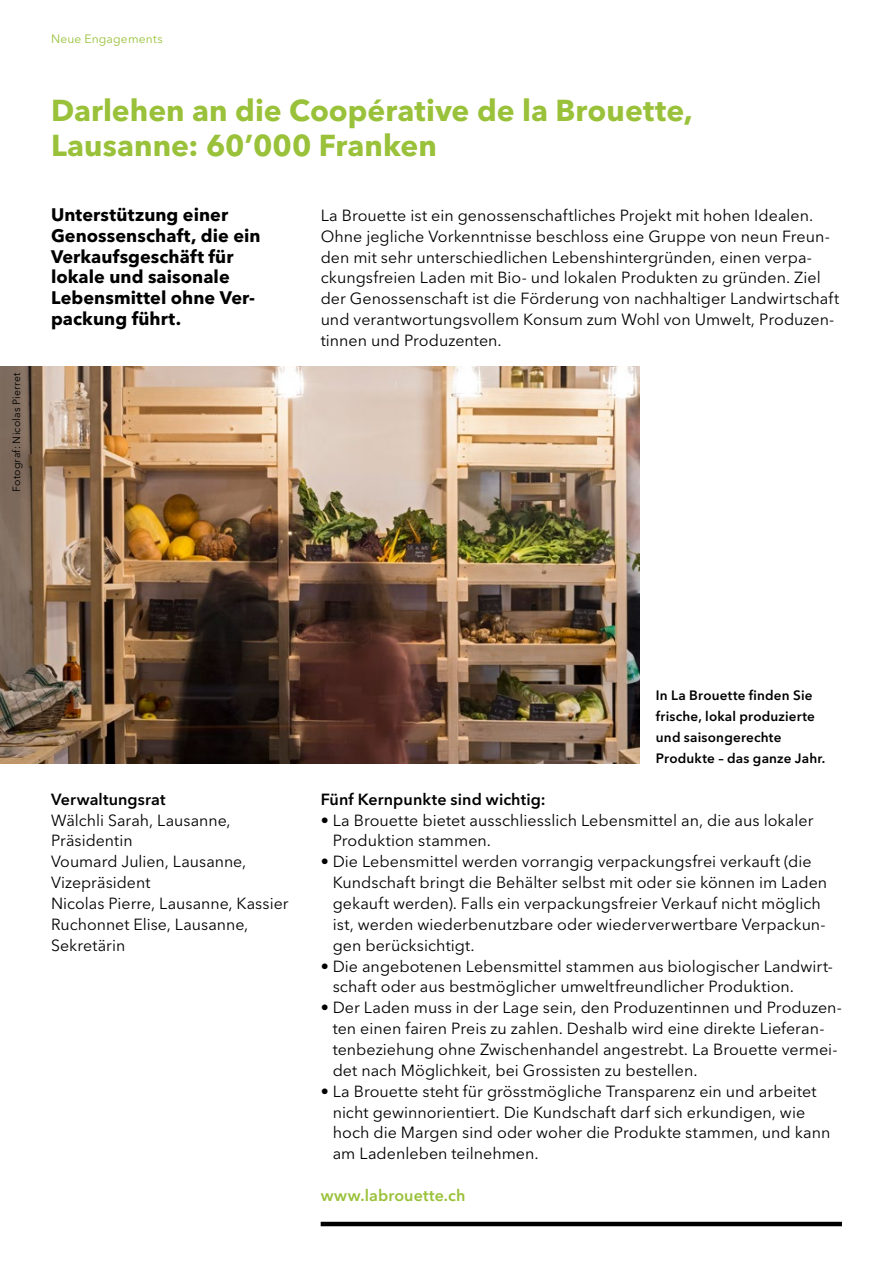
<style>
.page{position:relative;width:893px;height:1263px;background:#fff}
.page>*{position:absolute;margin:0;border:0;box-sizing:border-box;transform-origin:0 0}
.t1{font:700 30px/34.5px "Avenir Next LT Pro";color:#99c139}
.t2{font:700 18px/20.9px "Avenir Next LT Pro";letter-spacing:.005em;color:#000}
.t3{font:16.05px/20.9px "Avenir Next LT Pro";color:#000}
.t4{font:600 16.05px "Avenir Next LT Pro";letter-spacing:.005em;color:#000}
.t5{font:600 16.05px "Avenir Next LT Pro";letter-spacing:.01em;color:#99c139}
.t6{font:600 13.5px/20.9px "Avenir Next LT Pro";letter-spacing:.015em;color:#000}
.t7{font:12px "Avenir Next LT Pro";letter-spacing:.015em;color:#99c139}
.t8{font:10.5px "Avenir Next LT Pro";letter-spacing:.02em;color:#000}
</style>
<div class="page">
<hr style="left:321px;top:1222px;width:521px;height:4px;background:#000">
<img style="left:0;top:367px;width:640px;height:396px">
<p class="t8" style="left:10px;top:492px;width:121px;rotate:-90deg">Fotograf: Nicolas Pierret</p>
<p class="t7" style="left:51px;top:32px;width:113px">Neue Engagements</p>
<h1 class="t1" style="left:51px;top:93px;width:643px">Darlehen an die Coopérative de la Brouette,<br>Lausanne: 60’000 Franken</h1>
<p class="t2" style="left:51px;top:204px;width:211px">Unterstützung einer<br>Genossenschaft, die ein<br>Verkaufsgeschäft für lokale und saisonale<br>Lebensmittel ohne Ver&shy;packung führt.</p>
<p class="t3" style="left:321px;top:205px;width:520px">La Brouette ist ein genossenschaftliches Projekt mit hohen Idealen.<br>Ohne jegliche Vorkenntnisse beschloss eine Gruppe von neun Freun&shy;den mit sehr unterschiedlichen Lebenshintergründen, einen verpa&shy;ckungsfreien Laden mit Bio- und lokalen Produkten zu gründen. Ziel der Genossenschaft ist die Förderung von nachhaltiger Landwirtschaft und verantwortungsvollem Konsum zum Wohl von Umwelt, Produzen&shy;tinnen und Produzenten.</p>
<p class="t4" style="left:51px;top:789px;width:116px">Verwaltungsrat</p>
<p class="t3" style="left:51px;top:809px;width:239px">Wälchli Sarah, Lausanne,<br>Präsidentin<br>Voumard Julien, Lausanne,<br>Vizepräsident<br>Nicolas Pierre, Lausanne, Kassier<br>Ruchonnet Elise, Lausanne,<br>Sekretärin</p>
<p class="t6" style="left:656px;top:685px;width:171px">In La Brouette finden Sie frische, lokal produzierte und saisongerechte<br>Produkte – das ganze Jahr.</p>
<p class="t4" style="left:321px;top:789px;width:226px">Fünf Kernpunkte sind wichtig:</p>
<p class="t3" style="left:333px;top:809px;width:482px;text-indent:-12px">• La Brouette bietet ausschliesslich Lebensmittel an, die aus lokaler<br>Produktion stammen.</p>
<p class="t3" style="left:333px;top:851px;width:496px;text-indent:-12px">• Die Lebensmittel werden vorrangig verpackungsfrei verkauft (die Kundschaft bringt die Behälter selbst mit oder sie können im Laden gekauft werden). Falls ein verpackungsfreier Verkauf nicht möglich ist, werden wiederbenutzbare oder wiederverwertbare Verpackun&shy;gen berücksichtigt.</p>
<p class="t3" style="left:333px;top:955px;width:502px;text-indent:-12px">• Die angebotenen Lebensmittel stammen aus biologischer Landwirt&shy;schaft oder aus bestmöglicher umweltfreundlicher Produktion.</p>
<p class="t3" style="left:333px;top:997px;width:511px;text-indent:-12px">• Der Laden muss in der Lage sein, den Produzentinnen und Produzen&shy;ten einen fairen Preis zu zahlen. Deshalb wird eine direkte Lieferan&shy;tenbeziehung ohne Zwischenhandel angestrebt. La Brouette vermei&shy;det nach Möglichkeit, bei Grossisten zu bestellen.</p>
<p class="t3" style="left:333px;top:1080px;width:499px;text-indent:-12px">• La Brouette steht für grösstmögliche Transparenz ein und arbeitet nicht gewinnorientiert. Die Kundschaft darf sich erkundigen, wie hoch die Margen sind oder woher die Produkte stammen, und kann am Ladenleben teilnehmen.</p>
<p class="t5" style="left:321px;top:1185px;width:146px">www.labrouette.ch</p>
</div>
